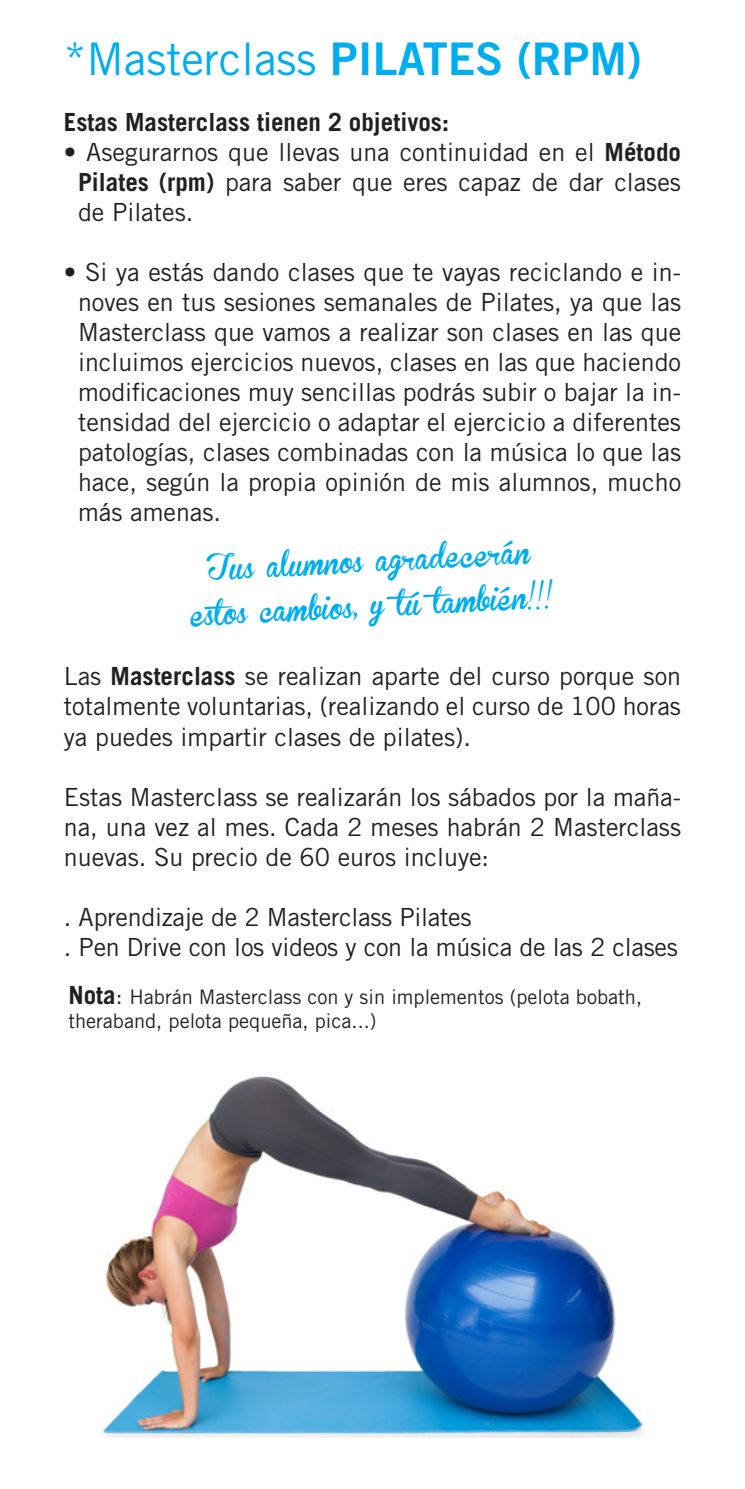
<style>
.page{position:relative;width:745px;height:1489px;background:#fff}
.page>*{position:absolute;margin:0;border:0;box-sizing:border-box;transform-origin:0 0}
.t1{font:45px "Trade Gothic LT Std";color:#00aeef}
.t2{font:45px "Trade Gothic LT Std Bd 2";color:#00aeef}
.t3{font:25px/30px "Trade Gothic LT Std";color:#231f20;text-align:justify}
.t4{font:25px/45px "Brannboll Fet";color:#00aeef;text-align:center}
.t5{font:700 25px "Trade Gothic LT Std";color:#231f20}
.t6{font:20px/24px "Trade Gothic LT Std";color:#231f20}
.s1{font-family:"Trade Gothic LT Std Bd 2"}
.s2{font-weight:700}
.s3{font-weight:700;font-size:25px}
.s4{font-size:22.5px}
</style>
<div class="page">
<img style="left:103px;top:1076px;width:540px;height:360px">
<h1 class="t1" style="left:64px;top:32px;width:498px">*Masterclass <span class="s1">PILATES (RPM</span></h1>
<h1 class="t2" style="left:626px;top:31px;width:16px">)</h1>
<p class="t5" style="left:64px;top:106px;width:386px">Estas Masterclass tienen 2 objetivos:</p>
<p class="t3" style="left:78px;top:136px;width:604px;text-indent:-14px">• Asegurarnos que llevas una continuidad en el <span class="s2">Método Pilates (rpm)</span> para saber que eres capaz de dar clases de Pilates.</p>
<p class="t3" style="left:78px;top:256px;width:604px;text-indent:-14px">• Si ya estás dando clases que te vayas reciclando e in&shy;noves en tus sesiones semanales de Pilates, ya que las Masterclass que vamos a realizar son clases en las que incluimos ejercicios nuevos, clases en las que haciendo modificaciones muy sencillas podrás subir o bajar la in&shy;tensidad del ejercicio o adaptar el ejercicio a diferentes patologías, clases combinadas con la música lo que las hace, según la propia opinión de mis alumnos, mucho más amenas.</p>
<p class="t4" style="left:187px;top:548px;width:364px;rotate:-3deg">Tus alumnos agradecerán estos cambios, y tú también!!!</p>
<p class="t3" style="left:64px;top:661px;width:618px">Las <span class="s2">Masterclass</span> se realizan aparte del curso porque son totalmente voluntarias, (realizando el curso de 100 horas ya puedes impartir clases de pilates).</p>
<p class="t3" style="left:64px;top:781px;width:618px">Estas Masterclass se realizarán los sábados por la maña&shy;na, una vez al mes. Cada 2 meses habrán 2 Masterclass nuevas. Su precio de 60 euros incluye:</p>
<p class="t3" style="left:64px;top:901px;width:615px">. Aprendizaje de 2 Masterclass Pilates<br>. Pen Drive con los videos y con la música de las 2 clases</p>
<p class="t6" style="left:68px;top:984px;width:575px"><span class="s3">Nota</span><span class="s4">:</span> Habrán Masterclass con y sin implementos (pelota bobath, theraband, pelota pequeña, pica...)</p>
</div>
